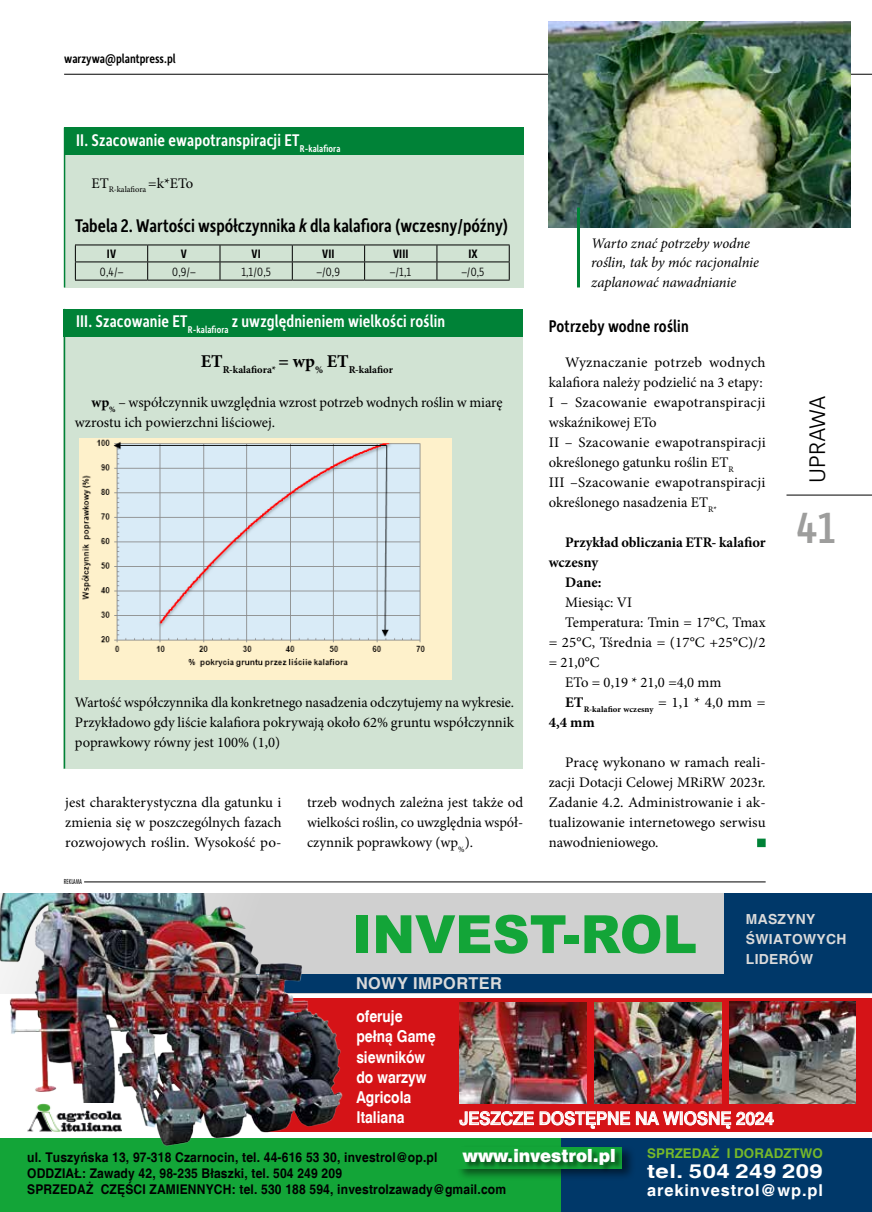
<style>
.page{position:relative;width:872px;height:1212px;background:#fff}
.page>*{position:absolute;margin:0;border:0;box-sizing:border-box;transform-origin:0 0}
.t1{font:500 46.5px "Depot New Condensed";color:#9d9d9c}
.t2{font:300 24px "Depot New";color:#000}
.t3{font:500 19.5px "Depot New Condensed";color:#000}
.t4{font:700 19.35px "Helvetica";letter-spacing:.02em;color:#fff;scale:1.23 1}
.t5{font:500 18px "Depot New Condensed";letter-spacing:.01em;color:#fff}
.t6{font:500 18px "Depot New Condensed";letter-spacing:.01em;color:#000}
.t7{font:17.85px "Swis 721 Md EU";color:#fff;scale:.95 1}
.t8{font:16.65px "Swis 721 Blk 2 EU";color:#fff}
.t9{font:700 16.35px/20.2px "Swiss 721 TL";color:#fff;scale:.85 1}
.t10{font:700 16.35px "Helvetica";letter-spacing:.055em;color:#fff}
.t11{font:700 16.35px "Helvetica";letter-spacing:.02em;color:#dadada}
.t12{font:14.7px/20px "Minion Pro";color:#000;text-align:justify}
.t13{font:italic 14.7px/20px "Minion Pro";letter-spacing:-.01em;color:#000}
.t14{font:700 14.7px "Minion Pro";letter-spacing:-.005em;color:#000}
.t15{font:700 13.8px/19.6px "Helvetica";letter-spacing:.02em;color:#dadada}
.t16{font:500 13.5px "Depot New Condensed";color:#000}
.t17{font:700 13.35px/16px "Helvetica";letter-spacing:.015em;color:#000;scale:.9 1}
.t18{font:700 13.35px "Helvetica";color:#76b82a}
.t19{font:300 12.75px "Depot New Condensed";color:#000}
.t20{font:700 11.25px "Swis 721 Cn EU";letter-spacing:.01em;color:#000}
.t21{font:700 10.5px "Minion Pro";letter-spacing:.005em;color:#000}
.t22{font:700 8.55px "Minion Pro";letter-spacing:.005em;color:#000}
.t23{font:8.55px "Minion Pro";color:#000}
.t24{font:7.5px "Futura TEE Ligh Cond";color:#000}
.s1{font-style:italic}
.s2{font-weight:700}
</style>
<div class="page">
<hr style="left:64px;top:74px;width:808px;height:1px;background:#000">
<hr style="left:786px;top:495px;width:86px;height:1px;background:#000">
<hr style="left:84px;top:882px;width:681px;height:1px;background:#000">
<div style="left:265px;top:998px;width:607px;height:133px;background:#d51317"></div>
<div style="left:0;top:893px;width:872px;height:100px;background:#d0d0d0"></div>
<div style="left:0;top:1138px;width:872px;height:74px;background:#13a538"></div>
<div style="left:562px;top:1138px;width:310px;height:74px;background:#003869"></div>
<div style="left:724px;top:893px;width:148px;height:81px;background:#003869"></div>
<div style="left:356px;top:915px;width:12px;height:38px;background:#13a538"></div>
<svg style="left:376px;top:915px;width:189px;height:39px"></svg>
<div style="left:564px;top:935px;width:15px;height:8px;background:#13a538"></div>
<svg style="left:584px;top:915px;width:76px;height:39px"></svg>
<svg style="left:666px;top:915px;width:29px;height:38px"></svg>
<div style="left:455px;top:1144px;width:181px;height:36px;background:#000;opacity:.5"></div>
<div style="left:457px;top:1147px;width:165px;height:21px;background:#13a538"></div>
<div style="left:463px;top:1149px;width:159px;height:24px;background:#000;opacity:.5"></div>
<div style="left:235px;top:974px;width:637px;height:19px;background:#003869"></div>
<img style="left:594px;top:1003px;width:127px;height:101px">
<img style="left:459px;top:1003px;width:127px;height:101px">
<img style="left:729px;top:1002px;width:127px;height:102px">
<img style="left:0;top:893px;width:351px;height:254px">
<img style="left:27px;top:1104px;width:96px;height:27px">
<div style="left:757px;top:838px;width:8px;height:9px;background:#008237"></div>
<div style="left:64px;top:128px;width:459px;height:159px;background:#d1e3d3"></div>
<div style="left:64px;top:128px;width:459px;height:27px;background:#008237"></div>
<hr style="left:64px;top:128px;width:1px;height:159px;background:#008237">
<hr style="left:75px;top:245px;width:73px;height:1px;background:#000">
<hr style="left:148px;top:245px;width:72px;height:1px;background:#000">
<hr style="left:220px;top:245px;width:72px;height:1px;background:#000">
<hr style="left:292px;top:245px;width:72px;height:1px;background:#000">
<hr style="left:364px;top:245px;width:73px;height:1px;background:#000">
<hr style="left:437px;top:245px;width:72px;height:1px;background:#000">
<hr style="left:75px;top:262px;width:73px;height:1px;background:#000">
<svg style="left:75px;top:245px;width:1px;height:35px"></svg>
<hr style="left:148px;top:262px;width:72px;height:1px;background:#000">
<svg style="left:147px;top:245px;width:1px;height:35px"></svg>
<hr style="left:220px;top:262px;width:72px;height:1px;background:#000">
<svg style="left:220px;top:245px;width:1px;height:35px"></svg>
<hr style="left:292px;top:262px;width:72px;height:1px;background:#000">
<svg style="left:292px;top:245px;width:1px;height:35px"></svg>
<hr style="left:364px;top:262px;width:73px;height:1px;background:#000">
<svg style="left:364px;top:245px;width:1px;height:35px"></svg>
<hr style="left:437px;top:262px;width:72px;height:1px;background:#000">
<svg style="left:436px;top:245px;width:1px;height:35px"></svg>
<svg style="left:509px;top:245px;width:1px;height:35px"></svg>
<hr style="left:75px;top:280px;width:73px;height:1px;background:#000">
<hr style="left:148px;top:280px;width:72px;height:1px;background:#000">
<hr style="left:220px;top:280px;width:72px;height:1px;background:#000">
<hr style="left:292px;top:280px;width:72px;height:1px;background:#000">
<hr style="left:364px;top:280px;width:73px;height:1px;background:#000">
<hr style="left:437px;top:280px;width:72px;height:1px;background:#000">
<div style="left:64px;top:309px;width:459px;height:459px;background:#d1e3d3"></div>
<div style="left:64px;top:309px;width:459px;height:27px;background:#008237"></div>
<hr style="left:64px;top:309px;width:1px;height:459px;background:#008237">
<img style="left:80px;top:438px;width:371px;height:242px">
<img style="left:549px;top:21px;width:301px;height:206px">
<hr style="left:577px;top:207px;width:3px;height:80px;background:#008237">
<p class="t16" style="left:64px;top:50px;width:113px">warzywa@plantpress.pl</p>
<p class="t5" style="left:76px;top:128px;width:266px">II. Szacowanie ewapotranspiracji ET<sub>R-kalafiora</sub></p>
<p class="t23" style="left:91px;top:184px;width:103px"><sup>ET</sup>R-kalafiora <sup>=k*ETo</sup></p>
<h3 class="t3" style="left:75px;top:213px;width:435px">Tabela 2. Wartości współczynnika <span class="s1">k</span> dla kalafiora (wczesny/późny)</h3>
<p class="t20" style="left:107px;top:247px;width:11px">IV</p>
<p class="t20" style="left:181px;top:247px;width:8px">V</p>
<p class="t20" style="left:251px;top:247px;width:11px">VI</p>
<p class="t20" style="left:322px;top:247px;width:14px">VII</p>
<p class="t20" style="left:393px;top:247px;width:17px">VIII</p>
<p class="t20" style="left:468px;top:247px;width:11px">IX</p>
<p class="t19" style="left:100px;top:263px;width:25px">0,4/–</p>
<p class="t19" style="left:172px;top:263px;width:25px">0,9/–</p>
<p class="t19" style="left:241px;top:263px;width:31px">1,1/0,5</p>
<p class="t19" style="left:317px;top:263px;width:25px">–/0,9</p>
<p class="t19" style="left:390px;top:263px;width:22px">–/1,1</p>
<p class="t19" style="left:462px;top:263px;width:24px">–/0,5</p>
<p class="t5" style="left:76px;top:309px;width:370px">III. Szacowanie ET<sub>R-kalafiora</sub> z uwzględnieniem wielkości roślin</p>
<p class="t21" style="left:201px;top:363px;width:193px"><sup>ET</sup>R-kalafiora* <sup>=</sup> <sup>wp</sup>% <sup>ET</sup>R-kalafior</p>
<p class="t12" style="left:75px;top:393px;width:429px;text-indent:17px"><span class="s2">wp</span><sub>%</sub> – współczynnik uwzględnia wzrost potrzeb wodnych roślin w miarę wzrostu ich powierzchni liściowej.</p>
<p class="t12" style="left:75px;top:693px;width:441px">Wartość współczynnika dla konkretnego nasadzenia odczytujemy na wykresie.<br>Przykładowo gdy liście kalafiora pokrywają około 62% gruntu współczynnik poprawkowy równy jest 100% (1,0)</p>
<p class="t12" style="left:65px;top:792px;width:218px">jest charakterystyczna dla gatunku i zmienia się w poszczególnych fazach rozwojowych roślin. Wysokość po-</p>
<p class="t12" style="left:307px;top:792px;width:218px">trzeb wodnych zależna jest także od wielkości roślin, co uwzględnia współ&shy;czynnik poprawkowy (wp<sub>%</sub>).</p>
<p class="t24" style="left:64px;top:877px;width:20px">REKLAMA</p>
<p class="t11" style="left:356px;top:974px;width:147px">NOWY IMPORTER</p>
<p class="t13" style="left:591px;top:233px;width:169px">Warto znać potrzeby wodne roślin, tak by móc racjonalnie zaplanować nawadnianie</p>
<p class="t6" style="left:549px;top:314px;width:141px">Potrzeby wodne roślin</p>
<p class="t12" style="left:549px;top:353px;width:218px;text-align:left;text-indent:17px">Wyznaczanie potrzeb wodnych kalafiora należy podzielić na 3 etapy:<br>I – Szacowanie ewapotranspiracji wskaźnikowej ETo<br>II – Szacowanie ewapotranspiracji określonego gatunku roślin ET<sub>R<br></sub>III –Szacowanie ewapotranspiracji określonego nasadzenia ET<sub>R*</sub></p>
<p class="t14" style="left:565px;top:532px;width:202px">Przykład obliczania ETR- kalafior</p>
<p class="t14" style="left:549px;top:552px;width:51px">wczesny</p>
<p class="t14" style="left:565px;top:572px;width:38px">Dane:</p>
<p class="t12" style="left:565px;top:593px;width:68px">Miesiąc: VI</p>
<p class="t12" style="left:565px;top:613px;width:202px">Temperatura: Tmin = 17°C, Tmax</p>
<p class="t12" style="left:549px;top:633px;width:218px">= 25°C, Tśrednia = (17°C +25°C)/2</p>
<p class="t12" style="left:549px;top:653px;width:52px">= 21,0°C</p>
<p class="t12" style="left:565px;top:673px;width:158px">ETo = 0,19 * 21,0 =4,0 mm</p>
<p class="t22" style="left:565px;top:703px;width:202px"><sup>ET</sup>R-kalafior wczesny <sup>=</sup> <sup>1,1</sup> <sup>*</sup> <sup>4,0</sup> <sup>mm</sup> <sup>=</sup></p>
<p class="t14" style="left:549px;top:712px;width:48px">4,4 mm</p>
<p class="t12" style="left:549px;top:752px;width:218px;text-indent:17px">Pracę wykonano w ramach reali&shy;zacji Dotacji Celowej MRiRW 2023r.<br>Zadanie 4.2. Administrowanie i ak&shy;tualizowanie internetowego serwisu nawodnieniowego.</p>
<h2 class="t2" style="left:801px;top:483px;width:89px;rotate:-90deg">UPRAWA</h2>
<h1 class="t1" style="left:796px;top:498px;width:41px">41</h1>
<p class="t15" style="left:746px;top:910px;width:102px">MASZYNY<br>ŚWIATOWYCH<br>LIDERÓW</p>
<p class="t9" style="left:356px;top:1006px;width:95px">oferuje pełną Gamę siewników do warzyw<br>Agricola<br>Italiana</p>
<p class="t7" style="left:459px;top:1107px;width:332px">JESZCZE DOSTĘPNE NA WIOSNĘ 2024</p>
<p class="t17" style="left:27px;top:1150px;width:534px">ul. Tuszyńska 13, 97-318 Czarnocin, tel. 44-616 53 30, investrol@op.pl<br>ODDZIAŁ: Zawady 42, 98-235 Błaszki, tel. 504 249 209<br>SPRZEDAŻ CZĘŚCI ZAMIENNYCH: tel. 530 188 594, investrolzawady@gmail.com</p>
<p class="t18" style="left:647px;top:1145px;width:177px">SPRZEDAŻ I DORADZTWO</p>
<p class="t8" style="left:463px;top:1144px;width:154px">www.investrol.pl</p>
<h3 class="t4" style="left:647px;top:1159px;width:144px">tel. 504 249 209</h3>
<p class="t10" style="left:647px;top:1180px;width:177px">arekinvestrol@wp.pl</p>
</div>
